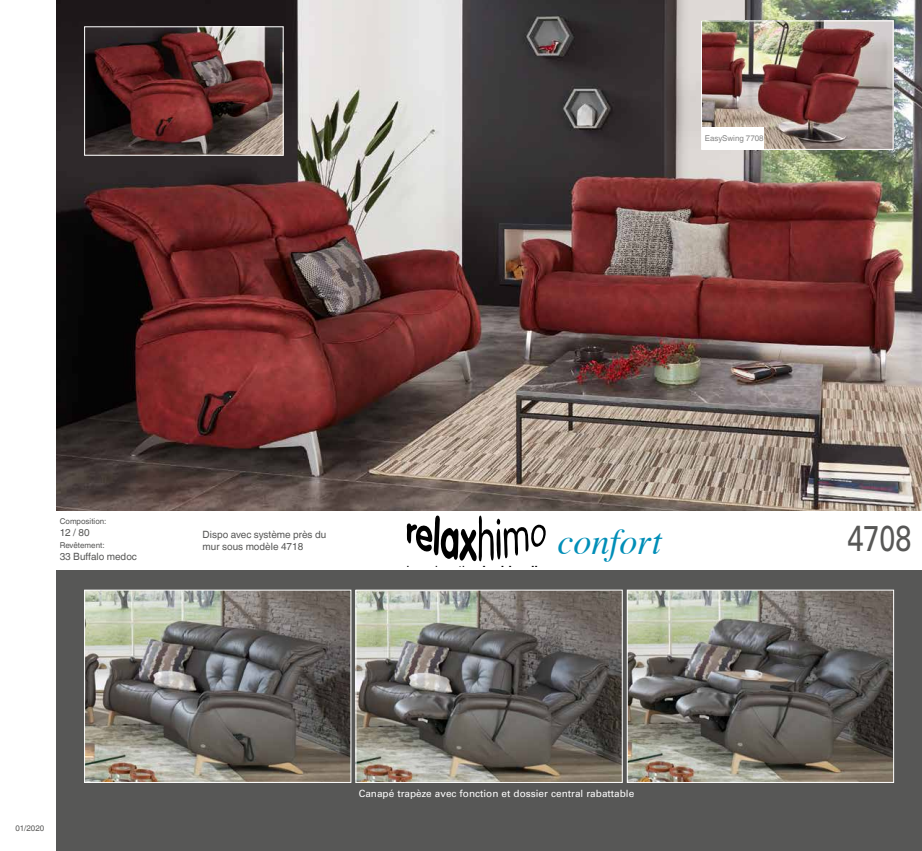
<style>
.page{position:relative;width:922px;height:851px;background:#fff}
.page>*{position:absolute;margin:0;border:0;box-sizing:border-box;transform-origin:0 0}
.t1{font:italic 36px "Times";color:#008eb7}
.t2{font:36px "Univers";color:#575756;scale:.8 1}
.t3{font:10px/12px "Helvetica World";color:#575756}
.t4{font:10px "Univers";color:#fff}
.t5{font:8px "Helvetica World";color:#575756}
.t6{font:8px "Helvetica World";color:#878787}
</style>
<div class="page">
<img style="left:57px;top:0;width:864px;height:510px">
<img style="left:702px;top:22px;width:189px;height:126px">
<div style="left:700px;top:20px;width:193px;height:130px;border:1px solid #fff"></div>
<img style="left:86px;top:28px;width:195px;height:126px">
<div style="left:84px;top:26px;width:199px;height:130px;border:1px solid #fff"></div>
<div style="left:57px;top:570px;width:864px;height:280px;background:#575756"></div>
<img style="left:86px;top:591px;width:263px;height:189px">
<div style="left:84px;top:589px;width:267px;height:193px;border:1px solid #fff"></div>
<img style="left:357px;top:591px;width:263px;height:189px">
<div style="left:355px;top:589px;width:267px;height:193px;border:1px solid #fff"></div>
<img style="left:628px;top:591px;width:263px;height:189px">
<div style="left:626px;top:589px;width:267px;height:193px;border:1px solid #fff"></div>
<div style="left:701px;top:127px;width:62px;height:22px;background:#fff"></div>
<svg style="left:406px;top:515px;width:140px;height:47px"></svg>
<p class="t6" style="left:704px;top:134px;width:60px">EasySwing 7708</p>
<p class="t5" style="left:60px;top:517px;width:48px">Composition:</p>
<p class="t3" style="left:60px;top:527px;width:31px">12 / 80</p>
<p class="t5" style="left:60px;top:541px;width:46px">Revêtement:</p>
<p class="t3" style="left:60px;top:551px;width:79px">33 Buffalo medoc</p>
<p class="t3" style="left:202px;top:528px;width:125px">Dispo avec système près du mur sous modèle 4718</p>
<h1 class="t1" style="left:557px;top:510px;width:106px">confort</h1>
<p class="t5" style="left:15px;top:823px;width:30px">01/2020</p>
<p class="t4" style="left:358px;top:787px;width:277px">Canapé trapèze avec fonction et dossier central rabattable</p>
<h1 class="t2" style="left:847px;top:517px;width:82px">4708</h1>
</div>
